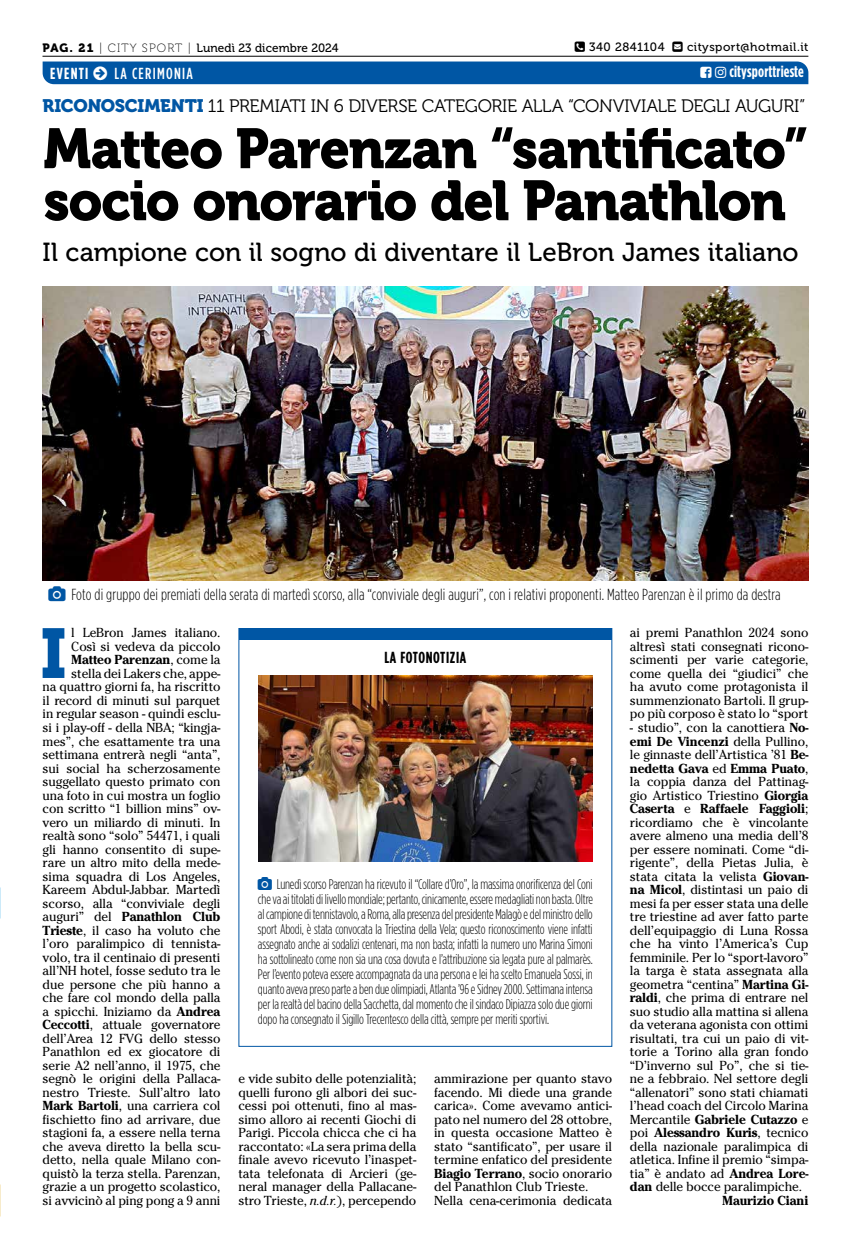
<style>
.page{position:relative;width:851px;height:1248px;background:#fff}
.page>*{position:absolute;margin:0;border:0;box-sizing:border-box;transform-origin:0 0}
.t1{font:69.6px "Museo 900";color:#0056a4}
.t2{font:56px/52px "Museo 900";letter-spacing:-.025em;color:#000;scale:.95 1}
.t3{font:26px "Museo 500";color:#000}
.t4{font:18px "Museo 300";letter-spacing:-.02em;color:#000}
.t5{font:300 16px "Gotham Condensed";letter-spacing:.01em;color:#000}
.t6{font:700 16px "Gotham Condensed";letter-spacing:.01em;color:#fff}
.t7{font:700 16px "Gotham Condensed";letter-spacing:.04em;color:#000}
.t8{font:500 16px "Gotham Condensed";letter-spacing:.08em;color:#fff}
.t9{font:300 14px/15px "Gotham Condensed";letter-spacing:-.01em;color:#000;text-align:justify;scale:.95 1}
.t10{font:13px/13.5px "Cheltenham Std";letter-spacing:-.01em;color:#000;text-align:justify}
.t11{font:700 13px "Cheltenham Std";letter-spacing:-.01em;color:#000}
.t12{font:12px "Museo 500";letter-spacing:.01em;color:#000}
.t13{font:12px "Museo 500";letter-spacing:.04em;color:#000}
.s1{font-family:"Museo 900"}
.s2{font-family:"Museo 100"}
.s3{font-family:"Museo 900";color:#0056a4}
.s4{font-weight:700}
.s5{font-style:italic}
.s6{font-weight:400}
</style>
<div class="page">
<img style="left:0;top:0;width:1px;height:1247px">
<hr style="left:42px;top:56px;width:766px;height:1px;background:#000">
<img style="left:43px;top:286px;width:765px;height:294px">
<img style="left:258px;top:675px;width:334px;height:186px">
<div style="left:239px;top:628px;width:372px;height:11px;background:#0056a4"></div>
<div style="left:43px;top:61px;width:765px;height:23px;background:#0056a4"></div>
<p class="t12" style="left:42px;top:41px;width:297px"><span class="s1">PAG. 21</span> <span class="s2">| CITY SPORT |</span> Lunedì 23 dicembre 2024</p>
<p class="t13" style="left:589px;top:41px;width:77px">340 2841104</p>
<p class="t13" style="left:687px;top:41px;width:123px">citysport@hotmail.it</p>
<p class="t6" style="left:50px;top:64px;width:40px">EVENTI</p>
<p class="t8" style="left:114px;top:64px;width:80px">LA CERIMONIA</p>
<p class="t6" style="left:729px;top:63px;width:76px">citysporttrieste</p>
<h3 class="t4" style="left:43px;top:96px;width:764px"><span class="s3">RICONOSCIMENTI</span> 11 PREMIATI IN 6 DIVERSE CATEGORIE ALLA “CONVIVIALE DEGLI AUGURI”</h3>
<h2 class="t2" style="left:44px;top:123px;width:806px">Matteo Parenzan “santificato” socio onorario del Panathlon</h2>
<h3 class="t3" style="left:43px;top:238px;width:757px">Il campione con il sogno di diventare il LeBron James italiano</h3>
<p class="t5" style="left:71px;top:586px;width:710px">Foto di gruppo dei premiati della serata di martedì scorso, alla “conviviale degli auguri”, con i relativi proponenti. Matteo Parenzan è il primo da destra</p>
<h1 class="t1" style="left:40px;top:614px;width:28px">I</h1>
<p class="t10" style="left:43px;top:626px;width:179px;text-align:right">l LeBron James italiano.<br>Così si vedeva da piccolo<br><span class="s4">Matteo Parenzan</span>, come la stella dei Lakers che, appe-<br>na quattro giorni fa, ha riscritto il record di minuti sul parquet in regular season - quindi esclu&shy;si i play-off - della NBA; “kingja&shy;mes”, che esattamente tra una settimana entrerà negli “anta”, sui social ha scherzosamente suggellato questo primato con una foto in cui mostra un foglio con scritto “1 billion mins” ov&shy;vero un miliardo di minuti. In realtà sono “solo” 54471, i quali gli hanno consentito di supe&shy;rare un altro mito della mede&shy;sima squadra di Los Angeles,<br>Kareem Abdul-Jabbar. Martedì scorso, alla “conviviale degli auguri” del <span class="s4">Panathlon Club<br>Trieste</span>, il caso ha voluto che l’oro paralimpico di tennista&shy;volo, tra il centinaio di presenti all’NH hotel, fosse seduto tra le due persone che più hanno a che fare col mondo della palla a spicchi. Iniziamo da <span class="s4">Andrea<br>Ceccotti</span>, attuale governatore dell’Area 12 FVG dello stesso<br>Panathlon ed ex giocatore di serie A2 nell’anno, il 1975, che segnò le origini della Pallaca&shy;nestro Trieste. Sull’altro lato<br><span class="s4">Mark Bartoli</span>, una carriera col fischietto fino ad arrivare, due stagioni fa, a essere nella terna che aveva diretto la bella scu&shy;detto, nella quale Milano con&shy;quistò la terza stella. Parenzan, grazie a un progetto scolastico, si avvicinò al ping pong a 9 anni</p>
<p class="t7" style="left:384px;top:648px;width:83px">LA FOTONOTIZIA</p>
<p class="t9" style="left:258px;top:876px;width:354px;text-indent:19px">Lunedì scorso Parenzan ha ricevuto il “Collare d’Oro”, la massima onorificenza del Coni che va ai titolati di livello mondiale; pertanto, cinicamente, essere medagliati non basta. Oltre al campione di tennistavolo, a Roma, alla presenza del presidente Malagò e del ministro dello sport Abodi, è stata convocata la Triestina della Vela; questo riconoscimento viene infatti assegnato anche ai sodalizi centenari, ma non basta; infatti la numero uno Marina Simoni ha sottolineato come non sia una cosa dovuta e l’attribuzione sia legata pure al palmarès.<br>Per l’evento poteva essere accompagnata da una persona e lei ha scelto Emanuela Sossi, in quanto aveva preso parte a ben due olimpiadi, Atlanta ’96 e Sidney 2000. Settimana intensa per la realtà del bacino della Sacchetta, dal momento che il sindaco Dipiazza solo due giorni dopo ha consegnato il Sigillo Trecentesco della città, sempre per meriti sportivi.</p>
<p class="t10" style="left:238px;top:1071px;width:179px">e vide subito delle potenzialità; quelli furono gli albori dei suc&shy;cessi poi ottenuti, fino al mas&shy;simo alloro ai recenti Giochi di Parigi. Piccola chicca che ci ha raccontato: «La sera prima della finale avevo ricevuto l’inaspet&shy;tata telefonata di Arcieri (ge&shy;neral manager della Pallacane&shy;stro Trieste, <span class="s5">n.d.r.</span>), percependo</p>
<p class="t10" style="left:434px;top:1071px;width:179px;text-align:left">ammirazione per quanto stavo facendo. Mi diede una grande carica». Come avevamo antici&shy;pato nel numero del 28 ottobre, in questa occasione Matteo è stato “santificato”, per usare il termine enfatico del presidente<br><span class="s4">Biagio Terrano</span>, socio onorario del Panathlon Club Trieste.<br>Nella cena-cerimonia dedicata</p>
<p class="t10" style="left:630px;top:626px;width:180px">ai premi Panathlon 2024 sono altresì stati consegnati ricono&shy;scimenti per varie categorie, come quella dei “giudici” che ha avuto come protagonista il summenzionato Bartoli. Il grup&shy;po più corposo è stato lo “sport</p>
<p class="t10" style="left:630px;top:720px;width:180px">- studio”, con la canottiera <span class="s4">No-</span></p>
<p class="t11" style="left:630px;top:733px;width:180px">emi De Vincenzi <span class="s6">della Pullino,</span></p>
<p class="t10" style="left:630px;top:747px;width:180px">le ginnaste dell’Artistica ’81 <span class="s4">Be-</span></p>
<p class="t11" style="left:630px;top:760px;width:180px">nedetta Gava <span class="s6">ed</span> Emma Puato<span class="s6">,</span></p>
<p class="t10" style="left:630px;top:774px;width:180px">la coppia danza del Pattinag-</p>
<p class="t10" style="left:630px;top:788px;width:180px">gio Artistico Triestino <span class="s4">Giorgia</span></p>
<p class="t11" style="left:630px;top:800px;width:180px">Caserta <span class="s6">e</span> Raffaele Faggioli<span class="s6">;</span></p>
<p class="t10" style="left:630px;top:815px;width:180px">ricordiamo che è vincolante</p>
<p class="t10" style="left:630px;top:828px;width:180px">avere almeno una media dell’8</p>
<p class="t10" style="left:630px;top:842px;width:180px">per essere nominati. Come “di-</p>
<p class="t10" style="left:630px;top:855px;width:180px">rigente”, della Pietas Julia, è</p>
<p class="t10" style="left:630px;top:869px;width:180px">stata citata la velista <span class="s4">Giovan-</span></p>
<p class="t10" style="left:630px;top:882px;width:180px"><span class="s4">na Micol</span>, distintasi un paio di</p>
<p class="t10" style="left:630px;top:896px;width:180px">mesi fa per esser stata una delle</p>
<p class="t10" style="left:630px;top:909px;width:180px">tre triestine ad aver fatto parte</p>
<p class="t10" style="left:630px;top:923px;width:180px">dell’equipaggio di Luna Rossa</p>
<p class="t10" style="left:630px;top:936px;width:180px">che ha vinto l’America’s Cup</p>
<p class="t10" style="left:630px;top:950px;width:180px">femminile. Per lo “sport-lavoro”</p>
<p class="t10" style="left:630px;top:963px;width:180px">la targa è stata assegnata alla</p>
<p class="t10" style="left:630px;top:977px;width:180px">geometra “centina” <span class="s4">Martina Gi-</span></p>
<p class="t10" style="left:630px;top:990px;width:180px"><span class="s4">raldi</span>, che prima di entrare nel</p>
<p class="t10" style="left:630px;top:1004px;width:180px">suo studio alla mattina si allena</p>
<p class="t10" style="left:630px;top:1017px;width:180px">da veterana agonista con ottimi</p>
<p class="t10" style="left:630px;top:1031px;width:180px">risultati, tra cui un paio di vit-</p>
<p class="t10" style="left:630px;top:1044px;width:180px">torie a Torino alla gran fondo</p>
<p class="t10" style="left:630px;top:1058px;width:180px">“D’inverno sul Po”, che si tie-</p>
<p class="t10" style="left:630px;top:1071px;width:180px">ne a febbraio. Nel settore degli</p>
<p class="t10" style="left:630px;top:1085px;width:180px">“allenatori” sono stati chiamati</p>
<p class="t10" style="left:630px;top:1098px;width:180px">l’head coach del Circolo Marina</p>
<p class="t11" style="left:630px;top:1111px;width:180px"><span class="s6">Mercantile</span> Gabriele Cutazzo <span class="s6">e</span></p>
<p class="t11" style="left:630px;top:1124px;width:180px"><span class="s6">poi</span> Alessandro Kuris<span class="s6">, tecnico</span></p>
<p class="t10" style="left:630px;top:1139px;width:180px">della nazionale paralimpica di</p>
<p class="t10" style="left:630px;top:1152px;width:180px">atletica. Infine il premio “simpa-</p>
<p class="t10" style="left:630px;top:1166px;width:180px">tia” è andato ad <span class="s4">Andrea Lore-</span></p>
<p class="t10" style="left:630px;top:1179px;width:173px"><span class="s4">dan</span> delle bocce paralimpiche.</p>
<p class="t11" style="left:722px;top:1192px;width:88px">Maurizio Ciani</p>
</div>
